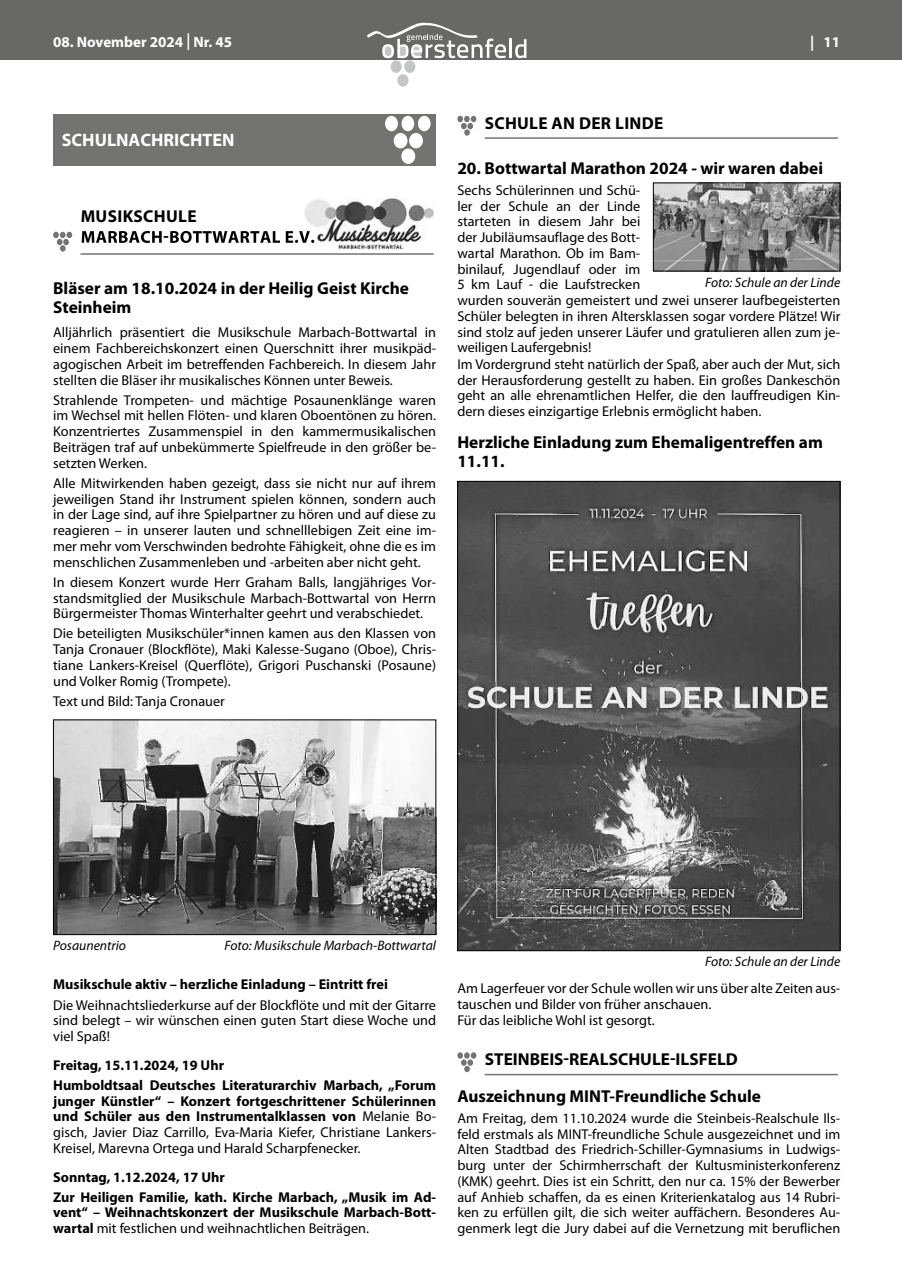
<style>
.page{position:relative;width:902px;height:1280px;background:#fff}
.page>*{position:absolute;margin:0;border:0;box-sizing:border-box;transform-origin:0 0}
.t1{font:700 18px "Myriad Pro";color:#fff}
.t2{font:700 17.25px/18.8px "Myriad Pro";color:#000}
.t3{font:700 17.25px "Myriad Pro";letter-spacing:.02em;color:#000}
.t4{font:700 15px "Myriad Pro";color:#fff}
.t5{font:14.25px/15.8px "Myriad Pro";color:#000;text-align:justify}
.t6{font:700 14.25px/20.1px "Myriad Pro";color:#000}
.t7{font:italic 13.65px "Myriad Pro";color:#000}
.s1{font-weight:400;font-size:24.75px}
.s2{font-weight:700}
.s3{font-weight:400}
</style>
<div class="page">
<div style="left:0;top:0;width:901px;height:60px;background:#686867"></div>
<div style="left:394px;top:71px;width:17px;height:19px;border:3px solid #fff;border-radius:50%"></div>
<div style="left:390px;top:60px;width:11px;height:13px;background:#c4c5c5;border-radius:50%"></div>
<div style="left:404px;top:60px;width:11px;height:13px;background:#c4c5c5;border-radius:50%"></div>
<div style="left:397px;top:74px;width:11px;height:13px;background:#c4c5c5;border-radius:50%"></div>
<hr style="left:509px;top:39px;width:3px;height:19px;background:#fff">
<svg style="left:515px;top:39px;width:11px;height:19px"></svg>
<svg style="left:367px;top:22px;width:139px;height:36px"></svg>
<div style="left:53px;top:114px;width:383px;height:51px;background:#737372"></div>
<div style="left:393px;top:133px;width:14px;height:15px;background:#fff;border:1px solid #fff;border-radius:50%"></div>
<div style="left:409px;top:133px;width:14px;height:15px;background:#fff;border:1px solid #fff;border-radius:50%"></div>
<div style="left:401px;top:149px;width:14px;height:15px;background:#fff;border:1px solid #fff;border-radius:50%"></div>
<div style="left:385px;top:116px;width:13px;height:15px;background:#fff;border:1px solid #fff;border-radius:50%"></div>
<div style="left:401px;top:116px;width:13px;height:15px;background:#fff;border:1px solid #fff;border-radius:50%"></div>
<div style="left:418px;top:116px;width:12px;height:15px;background:#fff;border:1px solid #fff;border-radius:50%"></div>
<img style="left:306px;top:198px;width:127px;height:51px">
<svg style="left:304px;top:207px;width:2px;height:10px"></svg>
<hr style="left:80px;top:253px;width:353px;height:2px;background:#737372">
<svg style="left:82px;top:231px;width:232px;height:12px"></svg>
<div style="left:60px;top:245px;width:6px;height:7px;background:#737372;border-radius:50%"></div>
<svg style="left:53px;top:232px;width:19px;height:13px"></svg>
<img style="left:55px;top:722px;width:379px;height:211px">
<div style="left:53px;top:720px;width:383px;height:215px;border:1px solid #000"></div>
<hr style="left:484px;top:137px;width:353px;height:2px;background:#737372">
<div style="left:464px;top:129px;width:6px;height:7px;background:#737372;border-radius:50%"></div>
<svg style="left:457px;top:116px;width:19px;height:13px"></svg>
<img style="left:459px;top:483px;width:379px;height:466px">
<hr style="left:484px;top:1074px;width:353px;height:1px;background:#737372">
<div style="left:467px;top:1059px;width:6px;height:7px;background:#737372;border-radius:50%"></div>
<svg style="left:461px;top:1052px;width:9px;height:20px"></svg>
<div style="left:470px;top:1052px;width:6px;height:7px;background:#737372;border-radius:50%"></div>
<div style="left:457px;top:1052px;width:6px;height:7px;background:#737372;border-radius:50%"></div>
<img style="left:655px;top:185px;width:183px;height:84px">
<div style="left:653px;top:183px;width:187px;height:88px;border:1px solid #000"></div>
<p class="t4" style="left:53px;top:32px;width:180px">08. November 2024 <span class="s1">I</span> Nr. 45</p>
<p class="t4" style="left:810px;top:32px;width:31px">| 11</p>
<p class="t1" style="left:62px;top:128px;width:174px">SCHULNACHRICHTEN</p>
<p class="t3" style="left:81px;top:205px;width:117px">MUSIKSCHULE</p>
<p class="t2" style="left:53px;top:278px;width:357px">Bläser am 18.10.2024 in der Heilig Geist Kirche<br>Steinheim</p>
<p class="t5" style="left:53px;top:324px;width:384px">Alljährlich präsentiert die Musikschule Marbach-Bottwartal in einem Fachbereichskonzert einen Querschnitt ihrer musikpäd&shy;agogischen Arbeit im betreffenden Fachbereich. In diesem Jahr stellten die Bläser ihr musikalisches Können unter Beweis.</p>
<p class="t5" style="left:53px;top:392px;width:384px">Strahlende Trompeten- und mächtige Posaunenklänge waren im Wechsel mit hellen Flöten- und klaren Oboentönen zu hören.<br>Konzentriertes Zusammenspiel in den kammermusikalischen Beiträgen traf auf unbekümmerte Spielfreude in den größer be&shy;setzten Werken.</p>
<p class="t5" style="left:53px;top:475px;width:384px">Alle Mitwirkenden haben gezeigt, dass sie nicht nur auf ihrem jeweiligen Stand ihr Instrument spielen können, sondern auch in der Lage sind, auf ihre Spielpartner zu hören und auf diese zu reagieren – in unserer lauten und schnelllebigen Zeit eine im&shy;mer mehr vom Verschwinden bedrohte Fähigkeit, ohne die es im menschlichen Zusammenleben und -arbeiten aber nicht geht.</p>
<p class="t5" style="left:53px;top:574px;width:384px">In diesem Konzert wurde Herr Graham Balls, langjähriges Vor&shy;standsmitglied der Musikschule Marbach-Bottwartal von Herrn Bürgermeister Thomas Winterhalter geehrt und verabschiedet.</p>
<p class="t5" style="left:53px;top:625px;width:384px">Die beteiligten Musikschüler*innen kamen aus den Klassen von Tanja Cronauer (Blockflöte), Maki Kalesse-Sugano (Oboe), Chris&shy;tiane Lankers-Kreisel (Querflöte), Grigori Puschanski (Posaune) und Volker Romig (Trompete).</p>
<p class="t5" style="left:53px;top:693px;width:173px">Text und Bild: Tanja Cronauer</p>
<p class="t2" style="left:485px;top:113px;width:180px">SCHULE AN DER LINDE</p>
<p class="t2" style="left:457px;top:159px;width:367px">20. Bottwartal Marathon 2024 - wir waren dabei</p>
<p class="t5" style="left:457px;top:182px;width:384px;text-align:left">Sechs Schülerinnen und Schü-<br>ler der Schule an der Linde<br>starteten in diesem Jahr bei<br>der Jubiläumsauflage des Bott-<br>wartal Marathon. Ob im Bam-<br>binilauf, Jugendlauf oder im<br>5 km Lauf - die Laufstrecken<br>wurden souverän gemeistert und zwei unserer laufbegeisterten Schüler belegten in ihren Altersklassen sogar vordere Plätze! Wir sind stolz auf jeden unserer Läufer und gratulieren allen zum je&shy;weiligen Laufergebnis!<br>Im Vordergrund steht natürlich der Spaß, aber auch der Mut, sich der Herausforderung gestellt zu haben. Ein großes Dankeschön geht an alle ehrenamtlichen Helfer, die den lauffreudigen Kin&shy;dern dieses einzigartige Erlebnis ermöglicht haben.</p>
<p class="t2" style="left:457px;top:432px;width:367px">Herzliche Einladung zum Ehemaligentreffen am<br>11.11.</p>
<p class="t7" style="left:705px;top:273px;width:137px">Foto: Schule an der Linde</p>
<p class="t7" style="left:53px;top:937px;width:74px">Posaunentrio</p>
<p class="t7" style="left:224px;top:937px;width:213px">Foto: Musikschule Marbach-Bottwartal</p>
<p class="t6" style="left:53px;top:974px;width:336px">Musikschule aktiv – herzliche Einladung – Eintritt frei</p>
<p class="t5" style="left:53px;top:997px;width:384px">Die Weihnachtsliederkurse auf der Blockflöte und mit der Gitarre sind belegt – wir wünschen einen guten Start diese Woche und viel Spaß!</p>
<p class="t6" style="left:53px;top:1054px;width:384px">Freitag, 15.11.2024, 19 Uhr<br>Humboldtsaal Deutsches Literaturarchiv Marbach, „Forum</p>
<p class="t5" style="left:53px;top:1093px;width:384px"><span class="s2">junger Künstler“ – Konzert fortgeschrittener Schülerinnen und Schüler aus den Instrumentalklassen von</span> Melanie Bo&shy;gisch, Javier Diaz Carrillo, Eva-Maria Kiefer, Christiane Lankers-Kreisel, Marevna Ortega und Harald Scharpfenecker.</p>
<p class="t6" style="left:53px;top:1166px;width:384px">Sonntag, 1.12.2024, 17 Uhr<br>Zur Heiligen Familie, kath. Kirche Marbach, „Musik im Ad-</p>
<p class="t6" style="left:53px;top:1204px;width:384px;line-height:15.8px">vent“ – Weihnachtskonzert der Musikschule Marbach-Bott&shy;wartal <span class="s3">mit festlichen und weihnachtlichen Beiträgen.</span></p>
<p class="t7" style="left:705px;top:953px;width:137px">Foto: Schule an der Linde</p>
<p class="t5" style="left:457px;top:980px;width:384px;text-align:left">Am Lagerfeuer vor der Schule wollen wir uns über alte Zeiten aus&shy;tauschen und Bilder von früher anschauen.<br>Für das leibliche Wohl ist gesorgt.</p>
<p class="t2" style="left:457px;top:1040px;width:305px;line-height:37px;text-align:center">STEINBEIS-REALSCHULE-ILSFELD<br>Auszeichnung MINT-Freundliche Schule</p>
<p class="t5" style="left:457px;top:1110px;width:384px">Am Freitag, dem 11.10.2024 wurde die Steinbeis-Realschule Ils&shy;feld erstmals als MINT-freundliche Schule ausgezeichnet und im Alten Stadtbad des Friedrich-Schiller-Gymnasiums in Ludwigs&shy;burg unter der Schirmherrschaft der Kultusministerkonferenz (KMK) geehrt. Dies ist ein Schritt, den nur ca. 15% der Bewerber auf Anhieb schaffen, da es einen Kriterienkatalog aus 14 Rubri&shy;ken zu erfüllen gilt, die sich weiter auffächern. Besonderes Au&shy;genmerk legt die Jury dabei auf die Vernetzung mit beruflichen</p>
</div>
